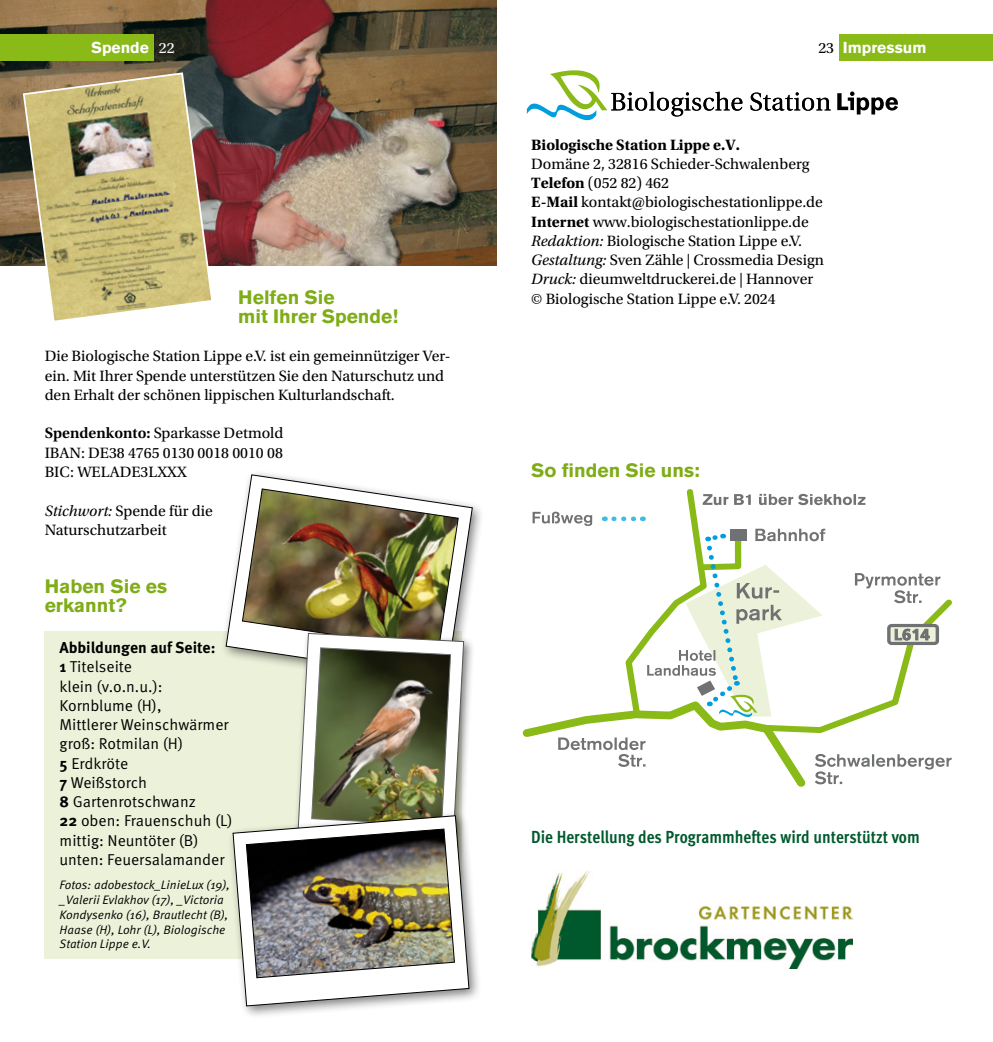
<style>
.page{position:relative;width:993px;height:1042px;background:#fff}
.page>*{position:absolute;margin:0;border:0;box-sizing:border-box;transform-origin:0 0}
.Überschrift_2_11pt{font:700 19.25px/19.2px "Akzidenz Grotesk BE";color:#7fad17}
.Lauftext{font:700 condensed 17.5px "Meta Pro";color:#00592d}
.Lauftext-2{font:15.75px/19.2px "Utopia Std";color:#000}
.Lauftext-3{font:15.75px/19.2px "Meta Pro Norm";color:#000}
.Überschrift_2{font:700 15.75px "Utopia Std";color:#000}
.Lauftext-4{font:700 15.75px "Meta Pro";color:#000}
.Überschrift_2-2{font:700 15.75px "Akzidenz Grotesk BE";color:#fff}
.Paginierung{font:15.75px "Utopia Std";color:#000}
.Paginierung-2{font:15.75px "Utopia Std";color:#fff}
.Lauftext-5{font:12.25px/14.7px "Meta Pro Norm Ita";color:#000}
.s1{font-weight:600}
.s2{font-style:italic}
.s3{font-family:"Meta Pro";font-weight:700}
.s4{font-weight:700}
</style>
<div class="page">
<div style="left:45px;top:631px;width:416px;height:327px;background:#ebf2d9"></div>
<div style="left:220px;top:469px;width:265px;height:223px;background:#000;opacity:.5"></div>
<svg style="left:225px;top:474px;width:247px;height:205px"></svg>
<img style="left:0;top:0;width:496px;height:265px">
<img style="left:22px;top:71px;width:192px;height:250px">
<div style="left:838px;top:34px;width:154px;height:26px;background:#89ba17"></div>
<div style="left:0;top:34px;width:154px;height:26px;background:#89ba17"></div>
<div style="left:292px;top:628px;width:183px;height:237px;background:#000;opacity:.5"></div>
<svg style="left:837px;top:91px;width:60px;height:23px"></svg>
<svg style="left:750px;top:92px;width:80px;height:19px"></svg>
<svg style="left:526px;top:70px;width:216px;height:51px"></svg>
<svg style="left:522px;top:489px;width:429px;height:298px"></svg>
<img style="left:531px;top:870px;width:321px;height:98px">
<div style="left:227px;top:810px;width:254px;height:209px;background:#000;opacity:.5"></div>
<svg style="left:232px;top:815px;width:237px;height:191px"></svg>
<img style="left:242px;top:488px;width:222px;height:490px">
<p class="Überschrift_2-2" style="left:91px;top:39px;width:59px">Spende</p>
<p class="Paginierung-2" style="left:159px;top:40px;width:17px">22</p>
<p class="Überschrift_2_11pt" style="left:238px;top:287px;width:161px">Helfen Sie<br>mit Ihrer Spende!</p>
<p class="Lauftext-2" style="left:45px;top:347px;width:407px">Die Biologische Station Lippe e.V. ist ein gemeinnütziger Ver&shy;ein. Mit Ihrer Spende unterstützen Sie den Naturschutz und den Erhalt der schönen lippischen Kulturlandschaft.</p>
<p class="Lauftext-2" style="left:45px;top:424px;width:240px"><span class="s1">Spendenkonto:</span> Sparkasse Detmold</p>
<p class="Lauftext-2" style="left:45px;top:443px;width:239px">IBAN: DE38 4765 0130 0018 0010 08</p>
<p class="Lauftext-2" style="left:45px;top:462px;width:144px">BIC: WELADE3LXXX</p>
<p class="Lauftext-2" style="left:45px;top:501px;width:169px"><span class="s2">Stichwort:</span> Spende für die<br>Naturschutzarbeit</p>
<p class="Überschrift_2_11pt" style="left:45px;top:576px;width:124px">Haben Sie es erkannt?</p>
<p class="Lauftext-4" style="left:60px;top:635px;width:157px">Abbildungen auf Seite:</p>
<p class="Lauftext-3" style="left:60px;top:656px;width:171px"><span class="s3">1</span> Titelseite<br>klein (v.o.n.u.):<br>Kornblume (H),<br>Mittlerer Weinschwärmer groß: Rotmilan (H)<br><span class="s3">5</span> Erdkröte</p>
<p class="Lauftext-3" style="left:60px;top:772px;width:89px"><span class="s3">7</span> Weißstorch</p>
<p class="Lauftext-3" style="left:60px;top:791px;width:174px"><span class="s3">8</span> Gartenrotschwanz<br><span class="s3">22</span> oben: Frauenschuh (L)</p>
<p class="Lauftext-3" style="left:60px;top:829px;width:166px">mittig: Neuntöter (B) unten: Feuersalamander</p>
<p class="Lauftext-5" style="left:60px;top:877px;width:172px">Fotos: adobestock_LinieLux (19), _Valerii Evlakhov (17), _Victoria<br>Kondysenko (16), Brautlecht (B),<br>Haase (H), Lohr (L), Biologische<br>Station Lippe e.V.</p>
<p class="Paginierung" style="left:818px;top:40px;width:17px">23</p>
<p class="Überschrift_2-2" style="left:842px;top:39px;width:85px">Impressum</p>
<p class="Überschrift_2" style="left:531px;top:135px;width:210px">Biologische Station Lippe e.V.</p>
<p class="Lauftext-2" style="left:531px;top:154px;width:280px">Domäne 2, 32816 Schieder-Schwalenberg</p>
<p class="Lauftext-2" style="left:531px;top:174px;width:139px"><span class="s4">Telefon</span> (052 82) 462</p>
<p class="Lauftext-2" style="left:531px;top:193px;width:293px"><span class="s4">E-Mail</span> kontakt@biologischestationlippe.de</p>
<p class="Lauftext-2" style="left:531px;top:212px;width:279px"><span class="s4">Internet</span> www.biologischestationlippe.de</p>
<p class="Lauftext-2" style="left:531px;top:231px;width:272px"><span class="s2">Redaktion:</span> Biologische Station Lippe e.V.</p>
<p class="Lauftext-2" style="left:531px;top:251px;width:294px"><span class="s2">Gestaltung:</span> Sven Zähle | Crossmedia Design</p>
<p class="Lauftext-2" style="left:531px;top:270px;width:283px"><span class="s2">Druck:</span> dieumweltdruckerei.de | Hannover</p>
<p class="Lauftext-2" style="left:531px;top:289px;width:246px">© Biologische Station Lippe e.V. 2024</p>
<p class="Überschrift_2_11pt" style="left:531px;top:461px;width:170px">So finden Sie uns:</p>
<p class="Lauftext" style="left:531px;top:823px;width:390px">Die Herstellung des Programmheftes wird unterstützt vom</p>
</div>
